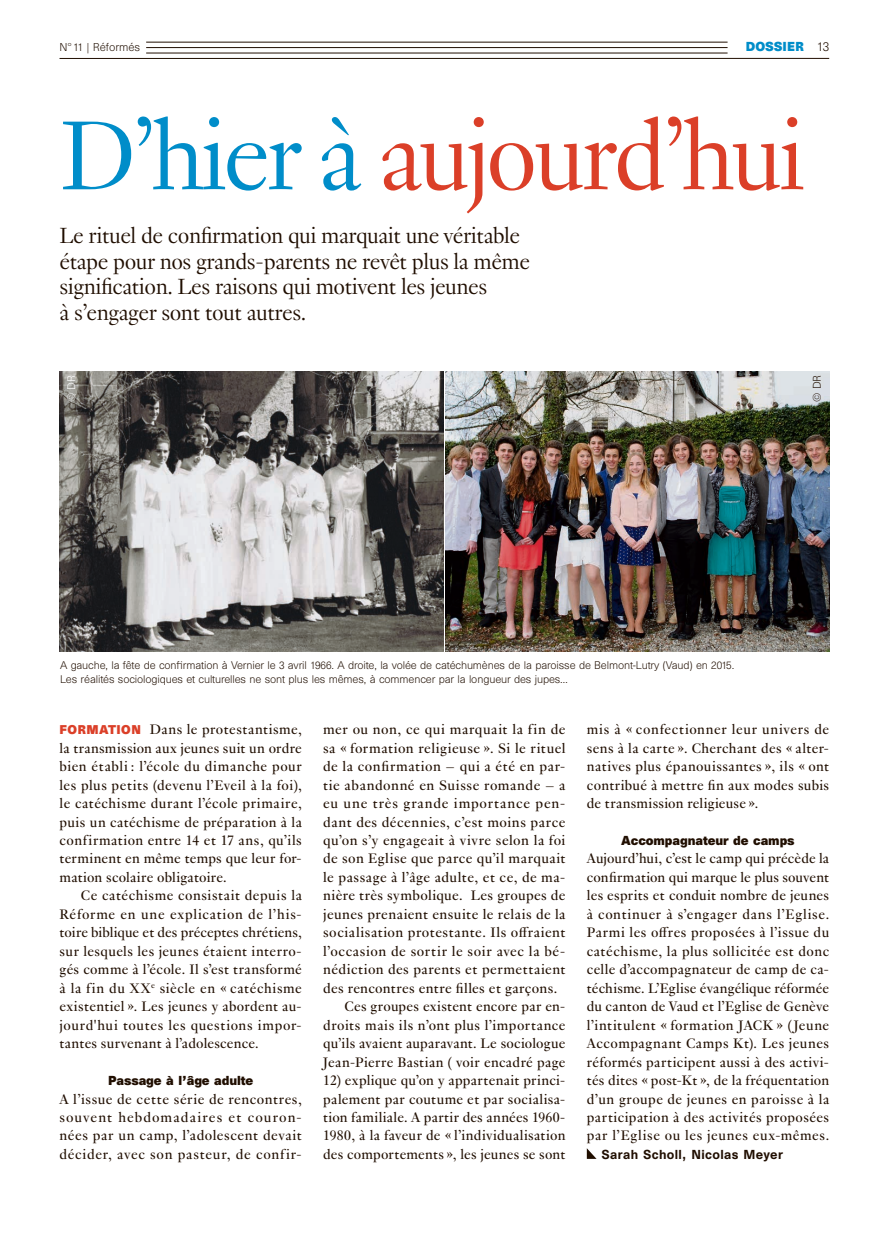
<style>
.page{position:relative;width:893px;height:1234px;background:#fff}
.page>*{position:absolute;margin:0;border:0;box-sizing:border-box;transform-origin:0 0}
.t1{font:300 106.95px "Genath";letter-spacing:-.04em;color:#db3f28}
.t2{font:300 24px/25.5px "Genath";letter-spacing:-.02em;color:#200e00}
.t3{font:15px/18.5px "Genath";letter-spacing:.03em;color:#200e00;text-align:justify}
.t4{font:15px "Genath";letter-spacing:.01em;color:#200e00}
.t5{font:15px "Genath";letter-spacing:.055em;color:#200e00}
.t6{font:700 12px "Unica SB";letter-spacing:-.01em;color:#200e00}
.t7{font:500 12px "Unica SB";letter-spacing:.03em;color:#200e00}
.t8{font:700 12px "Unica SB";color:#008dc9}
.t9{font:300 10.5px "Unica SB";color:#200e00}
.t10{font:300 10.2px/13.5px "Unica SB";letter-spacing:-.01em;color:#200e00}
.t11{font:300 10.2px "Unica SB";color:#fff}
.s1{font-weight:300;color:#200e00}
.s2{color:#008dc9}
.s3{font-family:"Unica SB";font-weight:700;font-size:11.7px;color:#db3f28}
</style>
<div class="page">
<hr style="left:60px;top:58px;width:769px;height:1px;background:#200e00">
<hr style="left:146px;top:53px;width:582px;height:1px;background:#200e00">
<hr style="left:146px;top:47px;width:582px;height:1px;background:#200e00">
<hr style="left:146px;top:42px;width:582px;height:1px;background:#200e00">
<svg style="left:587px;top:1148px;width:9px;height:10px"></svg>
<img style="left:60px;top:371px;width:383px;height:280px">
<img style="left:445px;top:371px;width:384px;height:280px">
<p class="t9" style="left:60px;top:41px;width:82px">N° 11 | Réformés</p>
<p class="t8" style="left:746px;top:39px;width:85px">DOSSIER <span class="s1">13</span></p>
<h1 class="t1" style="left:60px;top:80px;width:747px"><span class="s2">Dʼhier à</span> aujourd’hui</h1>
<h2 class="t2" style="left:60px;top:221px;width:472px">Le rituel de confirmation qui marquait une véritable étape pour nos grands-parents ne revêt plus la même signification. Les raisons qui motivent les jeunes<br>à s’engager sont tout autres.</h2>
<p class="t11" style="left:65px;top:402px;width:28px;rotate:-90deg">© DR</p>
<p class="t10" style="left:810px;top:402px;width:28px;rotate:-90deg">© DR</p>
<p class="t10" style="left:60px;top:659px;width:676px">A gauche, la fête de confirmation à Vernier le 3 avril 1966. A droite, la volée de catéchumènes de la paroisse de Belmont-Lutry (Vaud) en 2015.<br>Les réalités sociologiques et culturelles ne sont plus les mêmes, à commencer par la longueur des jupes…</p>
<p class="t3" style="left:60px;top:719px;width:244px"><span class="s3">FORMATION</span> Dans le protestantisme, la transmission aux jeunes suit un ordre bien établi : l’école du dimanche pour les plus petits (devenu l’Eveil à la foi), le catéchisme durant l’école primaire, puis un catéchisme de préparation à la confirmation entre 14 et 17 ans, qu’ils terminent en même temps que leur for&shy;mation scolaire obligatoire.</p>
<p class="t3" style="left:60px;top:885px;width:244px;text-indent:21px">Ce catéchisme consistait depuis la Réforme en une explication de l’his&shy;toire biblique et des préceptes chrétiens, sur lesquels les jeunes étaient interro&shy;gés comme à l’école. Il s’est transformé à la fin du XX<sup>e</sup> siècle en « catéchisme existentiel ». Les jeunes y abordent au&shy;jourd'hui toutes les questions impor&shy;tantes survenant à l’adolescence.</p>
<p class="t6" style="left:108px;top:1072px;width:146px">Passage à l’âge adulte</p>
<p class="t3" style="left:60px;top:1088px;width:244px">A l’issue de cette série de rencontres, souvent hebdomadaires et couron&shy;nées par un camp, l’adolescent devait décider, avec son pasteur, de confir-</p>
<p class="t3" style="left:323px;top:719px;width:244px">mer ou non, ce qui marquait la fin de</p>
<p class="t3" style="left:323px;top:737px;width:244px">sa « formation religieuse ». Si le rituel</p>
<p class="t3" style="left:323px;top:756px;width:244px">de la confirmation – qui a été en par-</p>
<p class="t3" style="left:323px;top:774px;width:244px">tie abandonné en Suisse romande – a</p>
<p class="t5" style="left:323px;top:792px;width:244px">eu une très grande importance pen-</p>
<p class="t3" style="left:323px;top:811px;width:244px">dant des décennies, c’est moins parce</p>
<p class="t3" style="left:323px;top:829px;width:244px">qu’on s’y engageait à vivre selon la foi</p>
<p class="t3" style="left:323px;top:848px;width:244px">de son Eglise que parce qu’il marquait</p>
<p class="t3" style="left:323px;top:866px;width:244px">le passage à l’âge adulte, et ce, de ma-</p>
<p class="t3" style="left:323px;top:885px;width:244px">nière très symbolique. Les groupes de</p>
<p class="t3" style="left:323px;top:903px;width:244px">jeunes prenaient ensuite le relais de la</p>
<p class="t3" style="left:323px;top:922px;width:244px">socialisation protestante. Ils offraient</p>
<p class="t3" style="left:323px;top:940px;width:244px">l’occasion de sortir le soir avec la bé-</p>
<p class="t3" style="left:323px;top:958px;width:244px">nédiction des parents et permettaient</p>
<p class="t3" style="left:323px;top:977px;width:236px">des rencontres entre filles et garçons.</p>
<p class="t3" style="left:344px;top:995px;width:223px">Ces groupes existent encore par en-</p>
<p class="t3" style="left:323px;top:1014px;width:244px">droits mais ils n’ont plus l’importance</p>
<p class="t4" style="left:323px;top:1032px;width:244px">qu’ils avaient auparavant. Le sociologue</p>
<p class="t3" style="left:323px;top:1051px;width:244px">Jean-Pierre Bastian ( voir encadré page</p>
<p class="t3" style="left:323px;top:1069px;width:244px">12) explique qu’on y appartenait princi&shy;palement par coutume et par socialisa&shy;tion familiale. A partir des années 1960- 1980, à la faveur de « l’individualisation des comportements », les jeunes se sont</p>
<p class="t3" style="left:587px;top:719px;width:244px">mis à « confectionner leur univers de sens à la carte ». Cherchant des « alter&shy;natives plus épanouissantes », ils « ont contribué à mettre fin aux modes subis de transmission religieuse ».</p>
<p class="t6" style="left:621px;top:832px;width:175px">Accompagnateur de camps</p>
<p class="t3" style="left:587px;top:848px;width:244px">Aujourd’hui, c’est le camp qui précède la confirmation qui marque le plus souvent les esprits et conduit nombre de jeunes à continuer à s’engager dans l’Eglise.<br>Parmi les offres proposées à l’issue du catéchisme, la plus sollicitée est donc celle d’accompagnateur de camp de ca&shy;téchisme. L’Eglise évangélique réformée du canton de Vaud et l’Eglise de Genève l’intitulent « formation JACK » (Jeune Accompagnant Camps Kt). Les jeunes réformés participent aussi à des activi&shy;tés dites « post-Kt », de la fréquentation d’un groupe de jeunes en paroisse à la participation à des activités proposées par l’Eglise ou les jeunes eux-mêmes.</p>
<p class="t7" style="left:601px;top:1146px;width:183px">Sarah Scholl, Nicolas Meyer</p>
</div>
